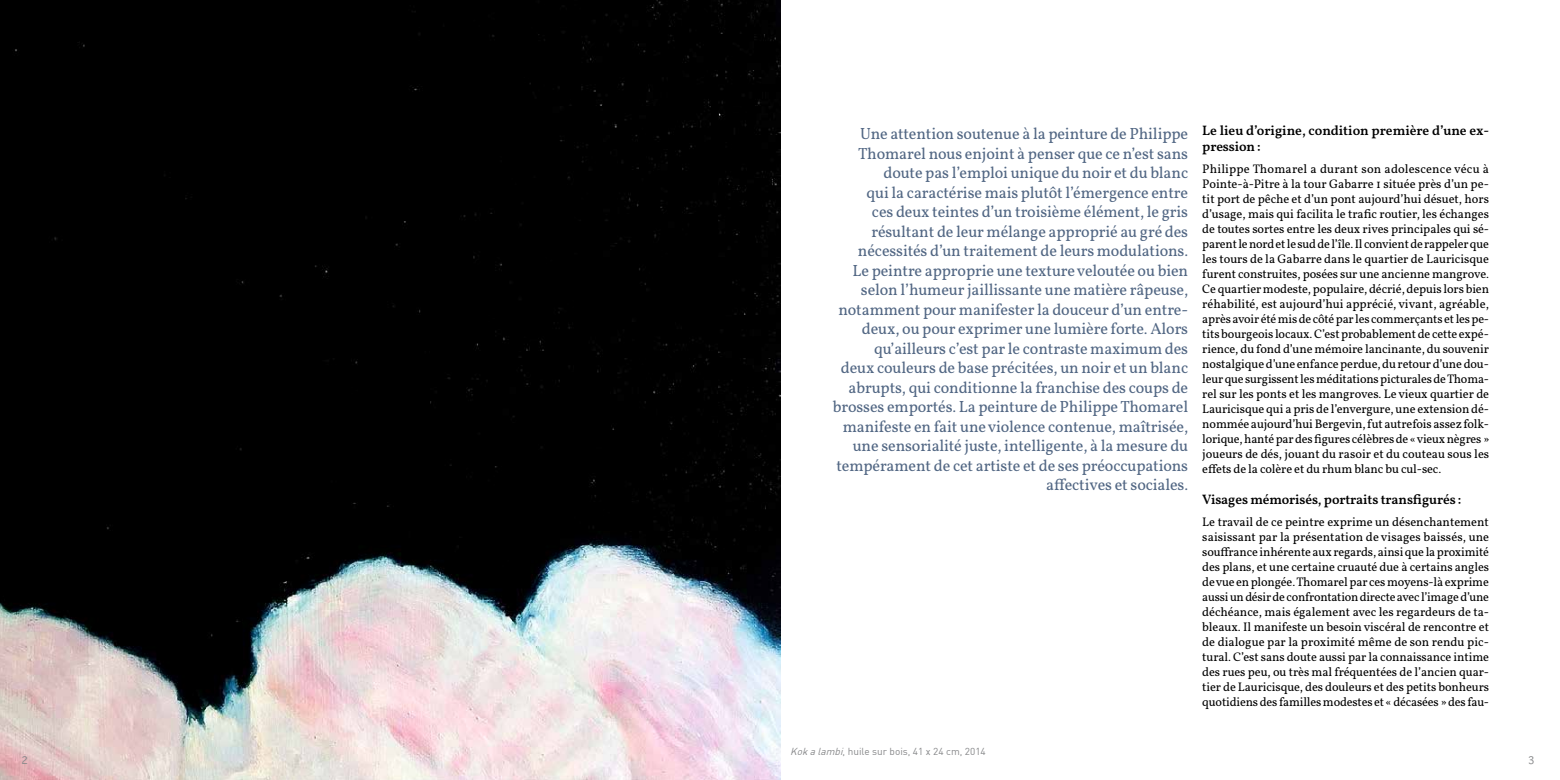
<style>
.page{position:relative;width:1560px;height:780px;background:#fff}
.page>*{position:absolute;margin:0;border:0;box-sizing:border-box;transform-origin:0 0}
.t1{font:16.25px/19.5px "Vollkorn";letter-spacing:-.01em;color:#516683;text-align:right}
.t2{font:500 13.75px/16.2px "Vollkorn";letter-spacing:-.01em;color:#000}
.t3{font:12.5px/15px "Vollkorn";letter-spacing:-.01em;color:#000;text-align:justify}
.t4{font:10px "DIN";color:#87888a}
.t5{font:10px "Thonburi";color:#87888a}
.s1{font-style:italic}
</style>
<div class="page">
<img style="left:0;top:0;width:780px;height:780px">
<p class="t1" style="left:832px;top:125px;width:357px">Une attention soutenue à la peinture de Philippe Thomarel nous enjoint à penser que ce n’est sans doute pas l’emploi unique du noir et du blanc<br>qui la caractérise mais plutôt l’émergence entre<br>ces deux teintes d’un troisième élément, le gris résultant de leur mélange approprié au gré des nécessités d’un traitement de leurs modulations.<br>Le peintre approprie une texture veloutée ou bien selon l’humeur jaillissante une matière râpeuse, notamment pour manifester la douceur d’un entre&shy;deux, ou pour exprimer une lumière forte. Alors qu’ailleurs c’est par le contraste maximum des<br>deux couleurs de base précitées, un noir et un blanc abrupts, qui conditionne la franchise des coups de brosses emportés. La peinture de Philippe Thomarel manifeste en fait une violence contenue, maîtrisée, une sensorialité juste, intelligente, à la mesure du tempérament de cet artiste et de ses préoccupations affectives et sociales.</p>
<p class="t2" style="left:1202px;top:123px;width:288px">Le lieu d’origine, condition première d’une ex&shy;pression :</p>
<p class="t3" style="left:1202px;top:162px;width:288px">Philippe Thomarel a durant son adolescence vécu à Pointe-à-Pitre à la tour Gabarre 1 située près d’un pe&shy;tit port de pêche et d’un pont aujourd’hui désuet, hors d’usage, mais qui facilita le trafic routier, les échanges de toutes sortes entre les deux rives principales qui sé&shy;parent le nord et le sud de l’île. Il convient de rappeler que les tours de la Gabarre dans le quartier de Lauricisque furent construites, posées sur une ancienne mangrove.<br>Ce quartier modeste, populaire, décrié, depuis lors bien réhabilité, est aujourd’hui apprécié, vivant, agréable, après avoir été mis de côté par les commerçants et les pe&shy;tits bourgeois locaux. C’est probablement de cette expé&shy;rience, du fond d’une mémoire lancinante, du souvenir nostalgique d’une enfance perdue, du retour d’une dou&shy;leur que surgissent les méditations picturales de Thoma&shy;rel sur les ponts et les mangroves. Le vieux quartier de Lauricisque qui a pris de l’envergure, une extension dé&shy;nommée aujourd’hui Bergevin, fut autrefois assez folk&shy;lorique, hanté par des figures célèbres de « vieux nègres » joueurs de dés, jouant du rasoir et du couteau sous les effets de la colère et du rhum blanc bu cul-sec.</p>
<p class="t2" style="left:1202px;top:491px;width:261px">Visages mémorisés, portraits transfigurés :</p>
<p class="t3" style="left:1202px;top:514px;width:288px">Le travail de ce peintre exprime un désenchantement saisissant par la présentation de visages baissés, une souffrance inhérente aux regards, ainsi que la proximité des plans, et une certaine cruauté due à certains angles de vue en plongée. Thomarel par ces moyens-là exprime aussi un désir de confrontation directe avec l’image d’une déchéance, mais également avec les regardeurs de ta&shy;bleaux. Il manifeste un besoin viscéral de rencontre et de dialogue par la proximité même de son rendu pic&shy;tural. C’est sans doute aussi par la connaissance intime des rues peu, ou très mal fréquentées de l’ancien quar&shy;tier de Lauricisque, des douleurs et des petits bonheurs quotidiens des familles modestes et « décasées » des fau-</p>
<p class="t4" style="left:790px;top:744px;width:197px"><span class="s1">Kokalambi</span>, huile sur bois, 41 x 24 cm, 2014</p>
<p class="t5" style="left:21px;top:751px;width:8px">2</p>
<p class="t5" style="left:1527px;top:752px;width:8px">3</p>
</div>
